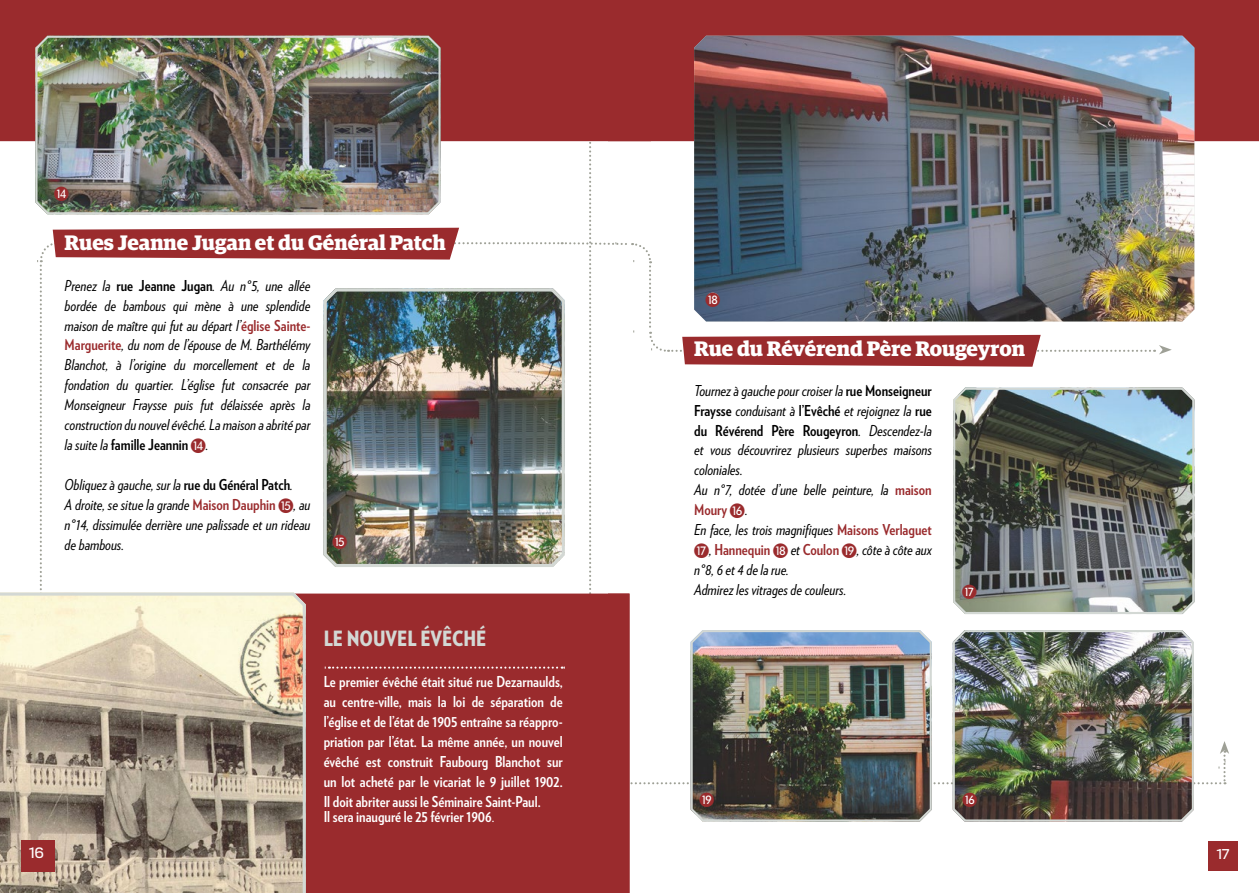
<style>
.page{position:relative;width:1259px;height:893px;background:#fff}
.page>*{position:absolute;margin:0;border:0;box-sizing:border-box;transform-origin:0 0}
.t1{font:700 21px "Guardian Egyp";letter-spacing:-.005em;color:#fff}
.t2{font:900 21px "Verlag Condensed";color:#d3d8d4}
.t3{font:italic 15px/20px "Verlag Condensed";color:#000}
.t4{font:700 15px/20px "Verlag Condensed";color:#fff;text-align:justify}
.t5{font:14.7px "European Pi One";color:#9a2b2d}
.t6{font:13.35px "Titling Gothic FB Normal";color:#fff}
.t7{font:12.6px "Titling Gothic FB Normal";color:#fff}
.s1{font-weight:700;font-style:normal}
.s2{font-weight:700;font-style:normal;color:#9a2b2d}
.s3{font-family:"European Pi One";font-style:normal;color:#9a2b2d}
.s4{font-weight:400}
</style>
<div class="page">
<div style="left:1208px;top:841px;width:29px;height:30px;background:#9a2b2d"></div>
<div style="left:1229px;top:0;width:30px;height:141px;background:#9a2b2d"></div>
<div style="left:0;top:0;width:37px;height:141px;background:#9a2b2d"></div>
<svg style="left:0;top:592px;width:37px;height:301px;background:#c6bba4"></svg>
<img style="left:37px;top:0;width:1192px;height:893px">
<div style="left:21px;top:840px;width:34px;height:31px;background:#9a2b2d"></div>
<p class="t5" style="left:54px;top:187px;width:16px">N</p>
<h1 class="t1" style="left:65px;top:227px;width:383px">Rues Jeanne Jugan et du Général Patch</h1>
<p class="t3" style="left:65px;top:275px;width:247px;text-align:justify">Prenez la <span class="s1">rue Jeanne Jugan</span>. Au n°5, une allée bordée de bambous qui mène à une splendide maison de maître qui fut au départ l’<span class="s2">église Sainte-Marguerite</span>, du nom de l’épouse de M. Barthélémy Blanchot, à l’origine du morcellement et de la fondation du quartier. L’église fut consacrée par Monseigneur Fraysse puis fut délaissée après la construction du nouvel évêché. La maison a abrité par la suite la <span class="s1">famille Jeannin</span> <span class="s3">N</span>.</p>
<p class="t3" style="left:65px;top:474px;width:247px">Obliquez à gauche, sur la <span class="s1">rue du Général Patch</span>.<br>A droite, se situe la grande <span class="s2">Maison Dauphin</span> <span class="s3">O</span>, au n°14, dissimulée derrière une palissade et un rideau de bambous.</p>
<p class="t5" style="left:332px;top:534px;width:16px">O</p>
<p class="t6" style="left:29px;top:845px;width:17px">16</p>
<h1 class="t2" style="left:324px;top:622px;width:164px">LE NOUVEL ÉVÊCHÉ</h1>
<p class="t4" style="left:324px;top:671px;width:241px">Le premier évêché était situé rue Dezarnaulds, au centre-ville, mais la loi de séparation de l’église et de l’état de 1905 entraîne sa réappro&shy;priation par l’état. La même année, un nouvel évêché est construit Faubourg Blanchot sur un lot acheté par le vicariat le 9 juillet 1902.<br>Il doit abriter aussi le Séminaire Saint-Paul.</p>
<p class="t4" style="left:324px;top:806px;width:172px">Il sera inauguré le 25 février 1906<span class="s4">.</span></p>
<p class="t5" style="left:705px;top:292px;width:16px">R</p>
<h1 class="t1" style="left:694px;top:333px;width:332px">Rue du Révérend Père Rougeyron</h1>
<p class="t3" style="left:694px;top:380px;width:239px">Tournez à gauche pour croiser la <span class="s1">rue Monseigneur Fraysse</span> conduisant à <span class="s1">l’Evêché</span> et rejoignez la <span class="s1">rue du Révérend Père Rougeyron</span>. Descendez-la et vous découvrirez plusieurs superbes maisons coloniales.<br>Au n°7, dotée d’une belle peinture, la <span class="s2">maison Moury</span> <span class="s3">P</span>.<br>En face, les trois magnifiques <span class="s2">Maisons Verlaguet </span><span class="s3">Q</span>, <span class="s2">Hannequin</span> <span class="s3">R</span> et <span class="s2">Coulon</span> <span class="s3">S</span>, côte à côte aux n°8, 6 et 4 de la rue.<br>Admirez les vitrages de couleurs.</p>
<p class="t5" style="left:962px;top:584px;width:16px">Q</p>
<p class="t5" style="left:699px;top:792px;width:16px">S</p>
<p class="t5" style="left:962px;top:792px;width:16px">P</p>
<p class="t7" style="left:1216px;top:847px;width:15px">17</p>
</div>
